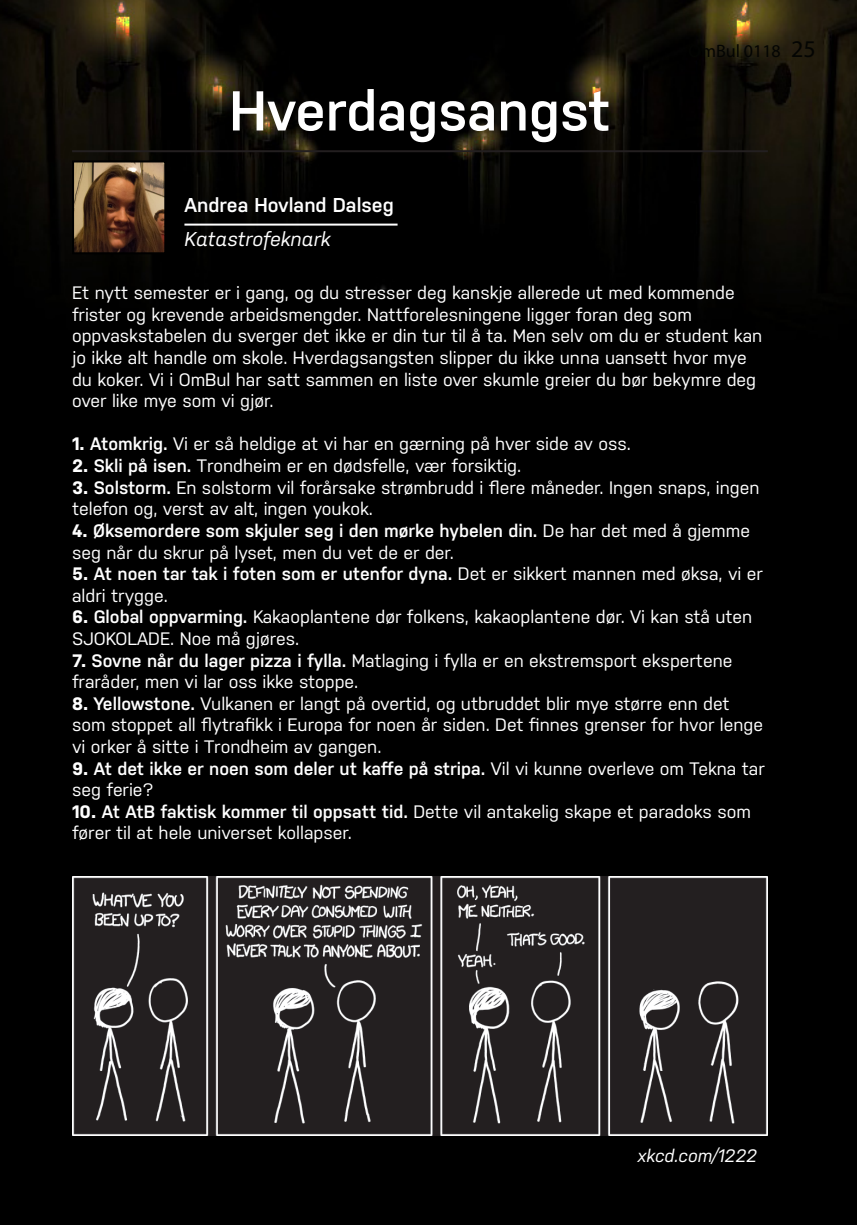
<style>
.page{position:relative;width:857px;height:1225px;background:#fff}
.page>*{position:absolute;margin:0;border:0;box-sizing:border-box;transform-origin:0 0}
.t1{font:600 56px "Nudista";color:#fff}
.t2{font:600 20px "Nudista";color:#fff}
.t3{font:italic 20px "Nudista";color:#fff}
.t4{font:18px/21.6px "Nudista";color:#fff}
.t5{font:600 18px/21.6px "Nudista";color:#fff}
.t6{font:italic 18px "Nudista";color:#fff}
.t7{font:18px "Myriad Pro";color:#040503}
.s1{font-size:24px}
.s2{font-weight:700}
.s3{font-weight:600}
.s4{font-weight:400}
</style>
<div class="page">
<img style="left:0;top:0;width:856px;height:908px">
<div style="left:0;top:908px;width:856px;height:317px;background:#000"></div>
<hr style="left:72px;top:150px;width:695px;height:2px;background:#231f20">
<img style="left:75px;top:163px;width:88px;height:88px">
<div style="left:72px;top:160px;width:94px;height:94px;border:2px solid #000"></div>
<hr style="left:184px;top:224px;width:213px;height:2px;background:#fff">
<img style="left:72px;top:877px;width:695px;height:259px">
<p class="t1" style="left:229px;top:79px;width:382px">Hverdagsangst</p>
<p class="t7" style="left:688px;top:39px;width:128px">OmBul 0118 <span class="s1">25</span></p>
<p class="t2" style="left:184px;top:194px;width:211px">Andrea Hovland Dalseg</p>
<p class="t3" style="left:184px;top:228px;width:147px">Katastrofeknark</p>
<p class="t4" style="left:72px;top:282px;width:691px">Et nytt semester er i gang, og du stresser deg kanskje allerede ut med kommende frister og krevende arbeidsmengder. Nattforelesningene ligger foran deg som oppvaskstabelen du sverger det ikke er din tur til å ta. Men selv om du er student kan jo ikke alt handle om skole. Hverdagsangsten slipper du ikke unna uansett hvor mye du koker. Vi i OmBul har satt sammen en liste over skumle greier du bør bekymre deg over like mye som vi gjør.</p>
<p class="t4" style="left:72px;top:433px;width:560px"><span class="s2">1.</span> <span class="s3">Atomkrig.</span> Vi er så heldige at vi har en gærning på hver side av oss.</p>
<p class="t4" style="left:72px;top:455px;width:450px"><span class="s2">2.</span> <span class="s3">Skli på isen.</span> Trondheim er en dødsfelle, vær forsiktig.</p>
<p class="t4" style="left:72px;top:476px;width:688px"><span class="s2">3.</span> <span class="s3">Solstorm.</span> En solstorm vil forårsake strømbrudd i flere måneder. Ingen snaps, ingen telefon og, verst av alt, ingen youkok.</p>
<p class="t4" style="left:72px;top:519px;width:679px"><span class="s2">4.</span> <span class="s3">Øksemordere som skjuler seg i den mørke hybelen din.</span> De har det med å gjemme seg når du skrur på lyset, men du vet de er der.</p>
<p class="t4" style="left:72px;top:563px;width:692px"><span class="s2">5.</span> <span class="s3">At noen tar tak i foten som er utenfor dyna.</span> Det er sikkert mannen med øksa, vi er aldri trygge.</p>
<p class="t4" style="left:72px;top:606px;width:681px"><span class="s2">6.</span> <span class="s3">Global oppvarming.</span> Kakaoplantene dør folkens, kakaoplantene dør. Vi kan stå uten<br>SJOKOLADE. Noe må gjøres.</p>
<p class="t4" style="left:72px;top:649px;width:661px"><span class="s2">7.</span> <span class="s3">Sovne når du lager pizza i fylla.</span> Matlaging i fylla er en ekstremsport ekspertene fraråder, men vi lar oss ikke stoppe.</p>
<p class="t4" style="left:72px;top:692px;width:692px"><span class="s2">8.</span> <span class="s3">Yellowstone.</span> Vulkanen er langt på overtid, og utbruddet blir mye større enn det som stoppet all flytrafikk i Europa for noen år siden. Det finnes grenser for hvor lenge vi orker å sitte i Trondheim av gangen.</p>
<p class="t5" style="left:72px;top:757px;width:693px"><span class="s2">9.</span> At det ikke er noen som deler ut kaffe på stripa. <span class="s4">Vil vi kunne overleve om Tekna tar seg ferie?</span></p>
<p class="t4" style="left:72px;top:800px;width:680px"><span class="s2">10.</span> <span class="s3">At AtB faktisk kommer til oppsatt tid.</span> Dette vil antakelig skape et paradoks som fører til at hele universet kollapser.</p>
<p class="t6" style="left:637px;top:1145px;width:121px">xkcd.com/1222</p>
</div>
